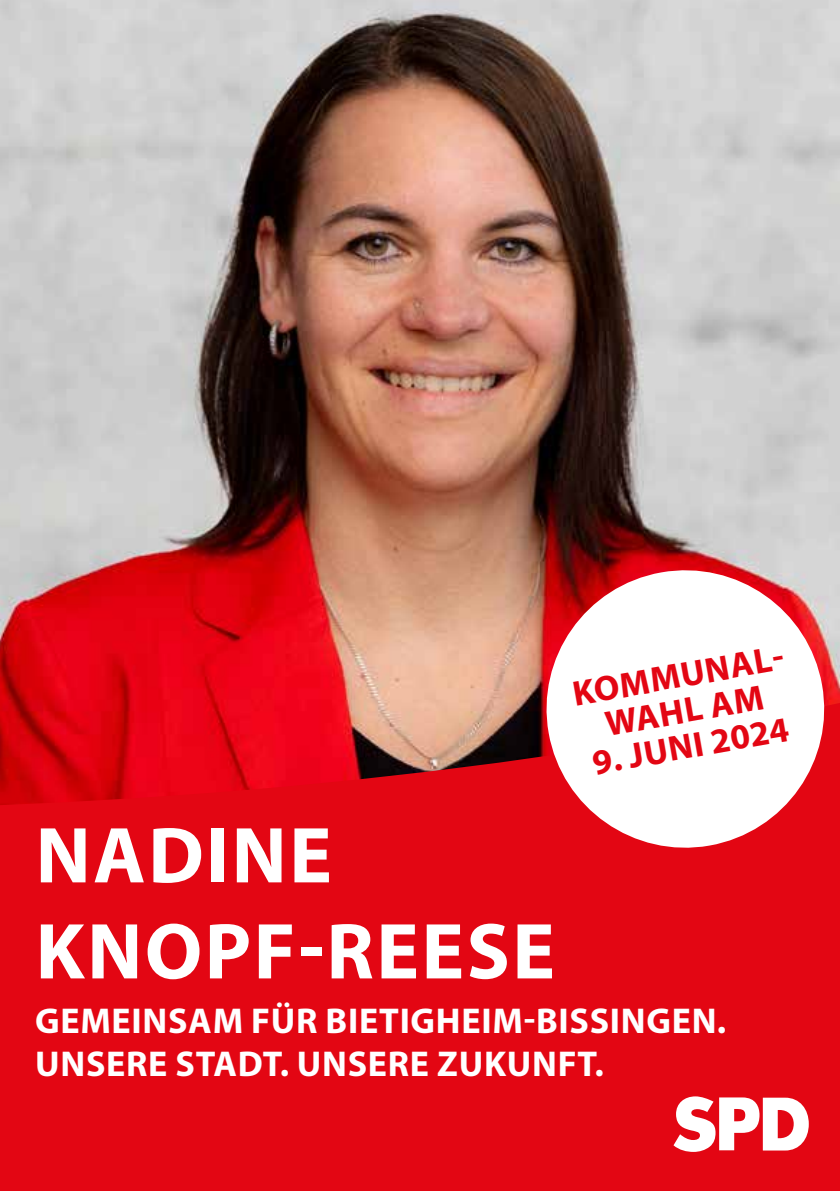
<style>
.page{position:relative;width:840px;height:1191px;background:#fff}
.page>*{position:absolute;margin:0;border:0;box-sizing:border-box;transform-origin:0 0}
.t1{font:700 80px/96px "Myriad Pro";letter-spacing:.03em;color:#fff}
.t2{font:700 36px/43.2px "Myriad Pro";letter-spacing:.02em;color:#fff}
.t3{font:700 35.6px/35.6px "Myriad Pro";color:#e30613;text-align:center}
</style>
<div class="page">
<img style="left:0;top:0;width:839px;height:694px">
<svg style="left:0;top:694px;width:839px;height:497px;background:#e00a16"></svg>
<svg style="left:673px;top:1096px;width:135px;height:55px"></svg>
<svg style="left:535px;top:559px;width:299px;height:300px"></svg>
<p class="t3" style="left:569px;top:675px;width:222px;rotate:-10deg">KOMMUNAL-<br>WAHL AM</p>
<p class="t3" style="left:589px;top:744px;width:200px;rotate:-10deg">9. JUNI 2024</p>
<h1 class="t1" style="left:36px;top:804px;width:520px">NADINE<br>KNOPF-REESE</h1>
<p class="t2" style="left:35px;top:998px;width:692px">GEMEINSAM FÜR BIETIGHEIM-BISSINGEN.<br>UNSERE STADT. UNSERE ZUKUNFT.</p>
</div>
